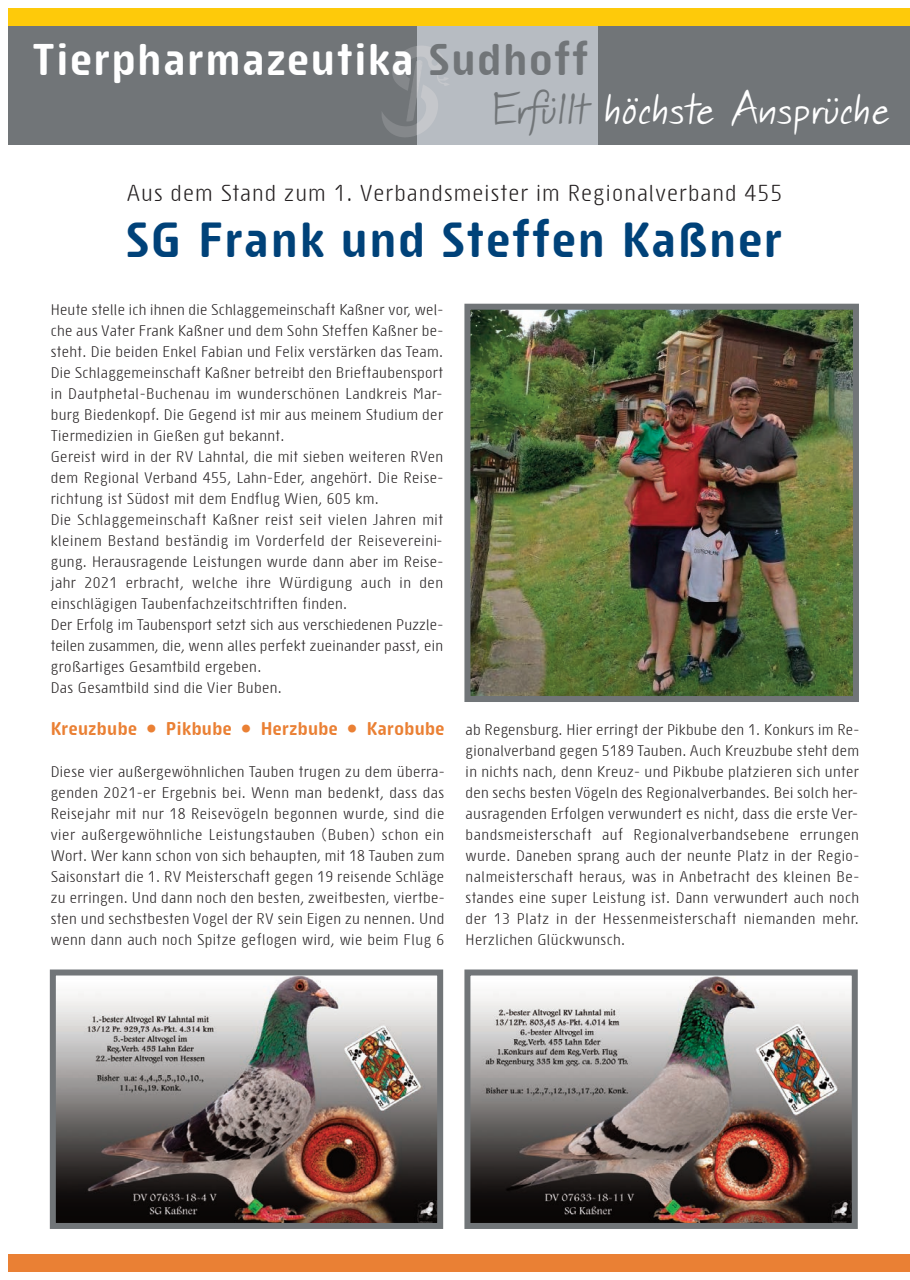
<style>
.page{position:relative;width:910px;height:1280px;background:#fff}
.page>*{position:absolute;margin:0;border:0;box-sizing:border-box;transform-origin:0 0}
.t1{font:700 48px "Sys TT";letter-spacing:.05em;color:#004279}
.t2{font:700 43.2px "Sys TT";letter-spacing:.05em;color:#fff}
.t3{font:43.2px "Thery Handwriting";letter-spacing:.05em;color:#fff}
.t4{font:22.5px "Sys TT";letter-spacing:.05em;color:#231f20}
.t5{font:700 18px "Sys TT";letter-spacing:.03em;color:#ea8034}
.t6{font:15px/21px "Sys TT";letter-spacing:.025em;color:#231f20;text-align:justify}
.s1{color:#717578}
</style>
<div class="page">
<div style="left:901px;top:26px;width:9px;height:119px;background:#717578"></div>
<div style="left:901px;top:1254px;width:9px;height:17px;background:#ea8034"></div>
<div style="left:901px;top:9px;width:9px;height:17px;background:#feca0a"></div>
<div style="left:9px;top:26px;width:892px;height:119px;background:#717578"></div>
<div style="left:9px;top:1254px;width:892px;height:17px;background:#ea8034"></div>
<div style="left:417px;top:26px;width:180px;height:119px;background:#b7bcc2"></div>
<img style="left:408px;top:91px;width:9px;height:20px">
<img style="left:392px;top:46px;width:25px;height:45px">
<img style="left:382px;top:111px;width:35px;height:26px">
<img style="left:417px;top:46px;width:27px;height:35px">
<div style="left:9px;top:9px;width:892px;height:17px;background:#feca0a"></div>
<img style="left:471px;top:311px;width:381px;height:384px">
<div style="left:464px;top:304px;width:395px;height:398px;border:6px solid #717578"></div>
<img style="left:471px;top:976px;width:380px;height:246px">
<div style="left:464px;top:969px;width:394px;height:260px;border:6px solid #717578"></div>
<img style="left:57px;top:976px;width:379px;height:246px">
<div style="left:50px;top:969px;width:393px;height:260px;border:6px solid #717578"></div>
<h2 class="t2" style="left:33px;top:43px;width:557px">Tierpharmazeutika <span class="s1">Sudhoff</span></h2>
<h2 class="t3" style="left:493px;top:94px;width:395px"><span class="s1">Erfüllt</span> höchste Ansprüche</h2>
<h3 class="t4" style="left:127px;top:185px;width:657px">Aus dem Stand zum 1. Verbandsmeister im Regionalverband 455</h3>
<h1 class="t1" style="left:127px;top:222px;width:657px">SG Frank und Steffen Kaßner</h1>
<p class="t6" style="left:51px;top:300px;width:394px;text-align:left">Heute stelle ich ihnen die Schlaggemeinschaft Kaßner vor, wel&shy;che aus Vater Frank Kaßner und dem Sohn Steffen Kaßner be&shy;steht. Die beiden Enkel Fabian und Felix verstärken das Team.<br>Die Schlaggemeinschaft Kaßner betreibt den Brieftaubensport in Dautphetal-Buchenau im wunderschönen Landkreis Mar&shy;burg Biedenkopf. Die Gegend ist mir aus meinem Studium der Tiermedizien in Gießen gut bekannt.<br>Gereist wird in der RV Lahntal, die mit sieben weiteren RVen dem Regional Verband 455, Lahn-Eder, angehört. Die Reise&shy;richtung ist Südost mit dem Endflug Wien, 605 km.<br>Die Schlaggemeinschaft Kaßner reist seit vielen Jahren mit kleinem Bestand beständig im Vorderfeld der Reisevereini&shy;gung. Herausragende Leistungen wurde dann aber im Reise&shy;jahr 2021 erbracht, welche ihre Würdigung auch in den einschlägigen Taubenfachzeitschtriften finden.<br>Der Erfolg im Taubensport setzt sich aus verschiedenen Puzzle&shy;teilen zusammen, die, wenn alles perfekt zueinander passt, ein großartiges Gesamtbild ergeben.<br>Das Gesamtbild sind die Vier Buben.</p>
<p class="t5" style="left:51px;top:721px;width:395px">Kreuzbube • Pikbube • Herzbube • Karobube</p>
<p class="t6" style="left:51px;top:762px;width:395px">Diese vier außergewöhnlichen Tauben trugen zu dem überra&shy;genden 2021-er Ergebnis bei. Wenn man bedenkt, dass das Reisejahr mit nur 18 Reisevögeln begonnen wurde, sind die vier außergewöhnliche Leistungstauben (Buben) schon ein Wort. Wer kann schon von sich behaupten, mit 18 Tauben zum Saisonstart die 1. RV Meisterschaft gegen 19 reisende Schläge zu erringen. Und dann noch den besten, zweitbesten, viertbe&shy;sten und sechstbesten Vogel der RV sein Eigen zu nennen. Und wenn dann auch noch Spitze geflogen wird, wie beim Flug 6</p>
<p class="t6" style="left:466px;top:720px;width:395px">ab Regensburg. Hier erringt der Pikbube den 1. Konkurs im Re&shy;gionalverband gegen 5189 Tauben. Auch Kreuzbube steht dem in nichts nach, denn Kreuz- und Pikbube platzieren sich unter den sechs besten Vögeln des Regionalverbandes. Bei solch her&shy;ausragenden Erfolgen verwundert es nicht, dass die erste Ver&shy;bandsmeisterschaft auf Regionalverbandsebene errungen wurde. Daneben sprang auch der neunte Platz in der Regio&shy;nalmeisterschaft heraus, was in Anbetracht des kleinen Be&shy;standes eine super Leistung ist. Dann verwundert auch noch der 13 Platz in der Hessenmeisterschaft niemanden mehr.<br>Herzlichen Glückwunsch.</p>
</div>
